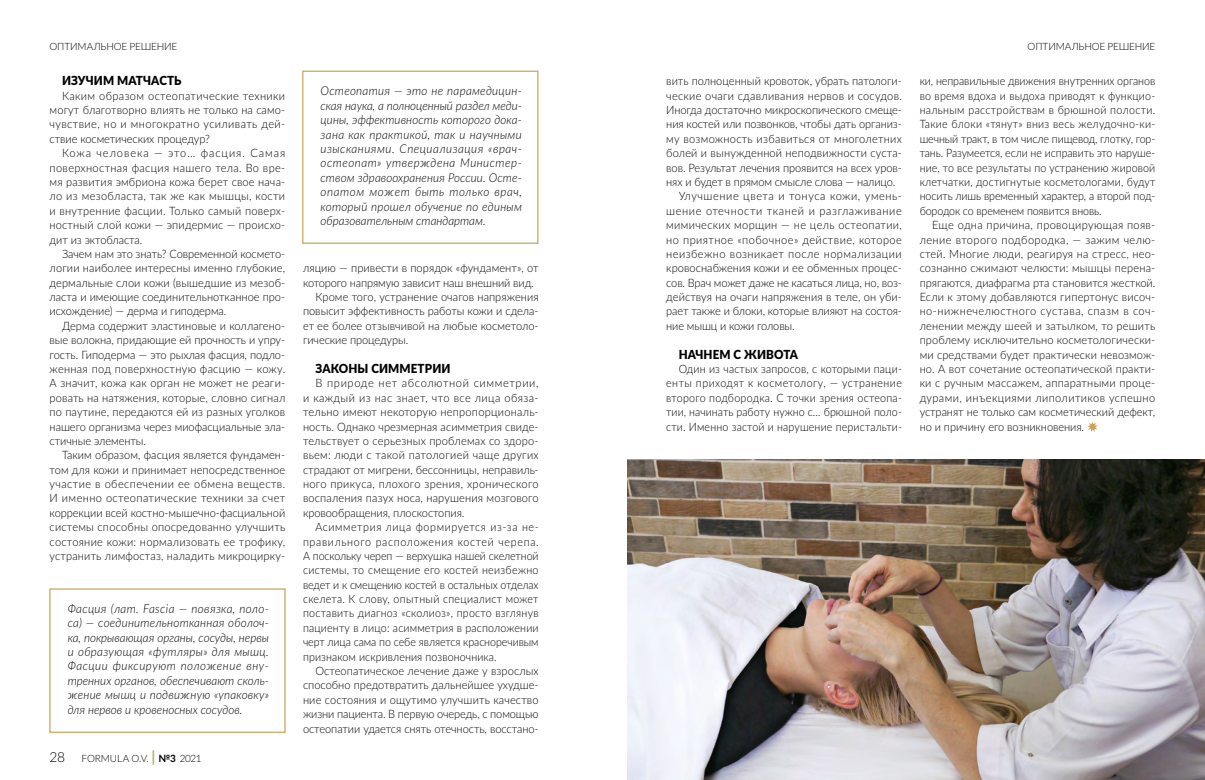
<style>
.page{position:relative;width:1205px;height:780px;background:#fff}
.page>*{position:absolute;margin:0;border:0;box-sizing:border-box;transform-origin:0 0}
.t1{font:900 12.5px "Lato";letter-spacing:.01em;color:#000;scale:.93 1}
.t2{font:italic 300 12.12px/14.4px "Lato";color:#000;text-align:justify;scale:.96 1}
.t3{font:300 11.5px/14.4px "Lato";color:#000;text-align:justify;scale:.96 1}
.t4{font:300 11.5px/14.4px "Lato";color:#000;text-align:justify;scale:.93 1}
.t5{font:300 11.5px "Lato";letter-spacing:.025em;color:#000;scale:.96 1}
.t6{font:300 11.5px "Lato";letter-spacing:.04em;color:#000;scale:.96 1}
.t7{font:300 11.5px "Lato";letter-spacing:.055em;color:#000;scale:.96 1}
.t8{font:300 11.5px "Lato";letter-spacing:.03em;color:#000;scale:.96 1}
.t9{font:300 10px "Lato";letter-spacing:-.02em;color:#000}
.s1{font-size:13.75px}
.s2{font-weight:700;font-size:15.25px;color:#cba55c}
.s3{font-weight:700}
</style>
<div class="page">
<svg style="left:1087px;top:421px;width:11px;height:11px"></svg>
<div style="left:302px;top:71px;width:236px;height:173px;background:#fff;border:1px solid #cba55c"></div>
<div style="left:49px;top:588px;width:237px;height:144px;background:#fff;border:1px solid #cba55c"></div>
<img style="left:627px;top:459px;width:578px;height:321px">
<p class="t9" style="left:50px;top:39px;width:129px">ОПТИМАЛЬНОЕ РЕШЕНИЕ</p>
<p class="t9" style="left:1027px;top:39px;width:129px">ОПТИМАЛЬНОЕ РЕШЕНИЕ</p>
<p class="t1" style="left:62px;top:71px;width:130px">ИЗУЧИМ МАТЧАСТЬ</p>
<p class="t3" style="left:50px;top:88px;width:247px;text-indent:12px">Каким образом остеопатические техники могут благотворно влиять не только на само&shy;чувствие, но и многократно усиливать дей&shy;ствие косметических процедур?</p>
<p class="t3" style="left:50px;top:145px;width:247px;text-indent:12px">Кожа человека — это… фасция. Самая поверхностная фасция нашего тела. Во вре&shy;мя развития эмбриона кожа берет свое нача&shy;ло из мезобласта, так же как мышцы, кости и внутренние фасции. Только самый поверх&shy;ностный слой кожи — эпидермис — происхо&shy;дит из эктобласта.</p>
<p class="t3" style="left:50px;top:246px;width:247px;text-indent:12px">Зачем нам это знать? Современной космето&shy;логии наиболее интересны именно глубокие, дермальные слои кожи (вышедшие из мезоб&shy;ласта и имеющие соединительнотканное про&shy;исхождение) — дерма и гиподерма.</p>
<p class="t3" style="left:50px;top:318px;width:247px;text-indent:12px">Дерма содержит эластиновые и коллагено&shy;вые волокна, придающие ей прочность и упру&shy;гость. Гиподерма — это рыхлая фасция, подло&shy;женная под поверхностную фасцию — кожу.<br>А значит, кожа как орган не может не реаги&shy;ровать на натяжения, которые, словно сигнал по паутине, передаются ей из разных уголков нашего организма через миофасциальные эла&shy;стичные элементы.</p>
<p class="t3" style="left:50px;top:447px;width:247px;text-indent:12px">Таким образом, фасция является фундамен&shy;том для кожи и принимает непосредственное участие в обеспечении ее обмена веществ.<br>И именно остеопатические техники за счет коррекции всей костно-мышечно-фасциальной системы способны опосредованно улучшить состояние кожи: нормализовать ее трофику, устранить лимфостаз, наладить микроцирку-</p>
<p class="t3" style="left:666px;top:74px;width:247px">вить полноценный кровоток, убрать патологи-</p>
<p class="t5" style="left:666px;top:87px;width:247px">ческие очаги сдавливания нервов и сосудов.</p>
<p class="t3" style="left:666px;top:102px;width:247px">Иногда достаточно микроскопического смеще-</p>
<p class="t3" style="left:666px;top:117px;width:247px">ния костей или позвонков, чтобы дать организ-</p>
<p class="t5" style="left:666px;top:131px;width:247px">му возможность избавиться от многолетних</p>
<p class="t3" style="left:666px;top:145px;width:247px">болей и вынужденной неподвижности суста-</p>
<p class="t3" style="left:666px;top:160px;width:247px">вов. Результат лечения проявится на всех уров-</p>
<p class="t3" style="left:666px;top:174px;width:240px">нях и будет в прямом смысле слова — налицо.</p>
<p class="t7" style="left:679px;top:188px;width:234px">Улучшение цвета и тонуса кожи, умень-</p>
<p class="t7" style="left:666px;top:202px;width:247px">шение отечности тканей и разглаживание</p>
<p class="t8" style="left:666px;top:217px;width:247px">мимических морщин — не цель остеопатии,</p>
<p class="t6" style="left:666px;top:231px;width:247px">но приятное «побочное» действие, которое</p>
<p class="t6" style="left:666px;top:246px;width:247px">неизбежно возникает после нормализации</p>
<p class="t3" style="left:666px;top:260px;width:247px">кровоснабжения кожи и ее обменных процес-</p>
<p class="t3" style="left:666px;top:275px;width:247px">сов. Врач может даже не касаться лица, но, воз-</p>
<p class="t3" style="left:666px;top:289px;width:247px">действуя на очаги напряжения в теле, он уби-</p>
<p class="t3" style="left:666px;top:304px;width:247px">рает также и блоки, которые влияют на состоя-</p>
<p class="t3" style="left:666px;top:318px;width:135px">ние мышц и кожи головы.</p>
<p class="t1" style="left:679px;top:344px;width:130px">НАЧНЕМ С ЖИВОТА</p>
<p class="t4" style="left:666px;top:361px;width:255px;text-indent:12px">Один из частых запросов, с которыми паци&shy;енты приходят к косметологу, — устранение второго подбородка. С точки зрения остеопа&shy;тии, начинать работу нужно с… брюшной поло&shy;сти. Именно застой и нарушение перистальти-</p>
<p class="t4" style="left:919px;top:74px;width:255px">ки, неправильные движения внутренних органов во время вдоха и выдоха приводят к функцио&shy;нальным расстройствам в брюшной полости.<br>Такие блоки «тянут» вниз весь желудочно-ки&shy;шечный тракт, в том числе пищевод, глотку, гор&shy;тань. Разумеется, если не исправить это наруше&shy;ние, то все результаты по устранению жировой клетчатки, достигнутые косметологами, будут носить лишь временный характер, а второй под&shy;бородок со временем появится вновь.</p>
<p class="t3" style="left:919px;top:217px;width:247px;text-indent:12px">Еще одна причина, провоцирующая появ&shy;ление второго подбородка, — зажим челю&shy;стей. Многие люди, реагируя на стресс, нео&shy;сознанно сжимают челюсти: мышцы перена&shy;прягаются, диафрагма рта становится жесткой.<br>Если к этому добавляются гипертонус височ&shy;но-нижнечелюстного сустава, спазм в соч&shy;ленении между шеей и затылком, то решить проблему исключительно косметологически&shy;ми средствами будет практически невозмож&shy;но. А вот сочетание остеопатической практи&shy;ки с ручным массажем, аппаратными проце&shy;дурами, инъекциями липолитиков успешно устранят не только сам косметический дефект, но и причину его возникновения.</p>
<p class="t2" style="left:321px;top:83px;width:211px">Остеопатия — это не парамедицин&shy;ская наука, а полноценный раздел меди&shy;цины, эффективность которого дока&shy;зана как практикой, так и научными изысканиями. Специализация «врач&shy;остеопат» утверждена Министер&shy;ством здравоохранения России. Осте&shy;опатом может быть только врач, который прошел обучение по единым образовательным стандартам.</p>
<p class="t3" style="left:303px;top:260px;width:247px">ляцию — привести в порядок «фундамент», от</p>
<p class="t3" style="left:303px;top:275px;width:242px">которого напрямую зависит наш внешний вид.</p>
<p class="t3" style="left:315px;top:289px;width:234px">Кроме того, устранение очагов напряжения</p>
<p class="t3" style="left:303px;top:304px;width:247px">повысит эффективность работы кожи и сдела-</p>
<p class="t3" style="left:303px;top:318px;width:247px">ет ее более отзывчивой на любые косметоло-</p>
<p class="t3" style="left:303px;top:332px;width:111px">гические процедуры.</p>
<p class="t1" style="left:315px;top:359px;width:147px">ЗАКОНЫ СИММЕТРИИ</p>
<p class="t3" style="left:303px;top:375px;width:247px;text-indent:12px">В природе нет абсолютной симметрии, и каждый из нас знает, что все лица обяза&shy;тельно имеют некоторую непропорциональ&shy;ность. Однако чрезмерная асимметрия свиде&shy;тельствует о серьезных проблемах со здоро&shy;вьем: люди с такой патологией чаще других страдают от мигрени, бессонницы, неправиль&shy;ного прикуса, плохого зрения, хронического воспаления пазух носа, нарушения мозгового кровообращения, плоскостопия.</p>
<p class="t4" style="left:303px;top:519px;width:255px;text-align:left;text-indent:12px">Асимметрия лица формируется из-за не-- правильного расположения костей черепа.<br>А поскольку череп — верхушка нашей скелетной системы, то смещение его костей неизбежно ведет и к смещению костей в остальных отделах скелета. К слову, опытный специалист может поставить диагноз «сколиоз», просто взглянув пациенту в лицо: асимметрия в расположении черт лица сама по себе является красноречивым признаком искривления позвоночника.</p>
<p class="t3" style="left:303px;top:663px;width:247px;text-indent:12px">Остеопатическое лечение даже у взрослых способно предотвратить дальнейшее ухудше&shy;ние состояния и ощутимо улучшить качество жизни пациента. В первую очередь, с помощью остеопатии удается снять отечность, восстано-</p>
<p class="t2" style="left:68px;top:601px;width:211px">Фасция (лат. Fascia — повязка, поло&shy;са) — соединительнотканная оболоч&shy;ка, покрывающая органы, сосуды, нервы и образующая «футляры» для мышц.<br>Фасции фиксируют положение вну&shy;тренних органов, обеспечивают сколь&shy;жение мышц и подвижную «упаковку» для нервов и кровеносных сосудов.</p>
<p class="t9" style="left:50px;top:751px;width:153px"><span class="s1">28</span> FORMULA O.V. <span class="s2">|</span> <span class="s3">№3</span> 2021</p>
</div>
